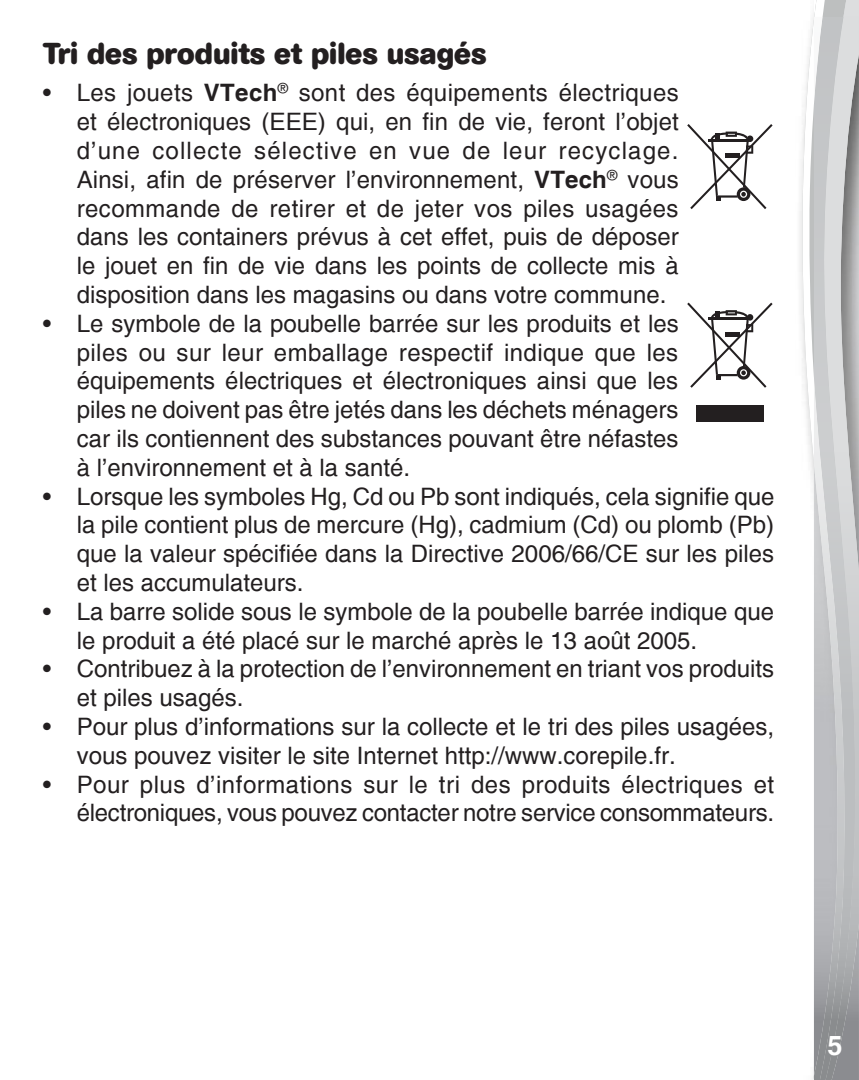
<style>
.page{position:relative;width:859px;height:1080px;background:#fff}
.page>*{position:absolute;margin:0;border:0;box-sizing:border-box;transform-origin:0 0}
.Body_text{font:700 30px "AG Book Rounded";color:#231f20}
.t1{font:700 27px "Helvetica";color:#fff}
.Body_text-2{font:24px/28.8px "Helvetica";color:#231f20;text-align:justify}
.s1{font-weight:700}
</style>
<div class="page">
<div style="left:696px;top:405px;width:68px;height:17px;background:#231f20"></div>
<svg style="left:687px;top:303px;width:86px;height:85px"></svg>
<svg style="left:687px;top:124px;width:86px;height:85px"></svg>
<svg style="left:802px;top:0;width:12px;height:1080px"></svg>
<img style="left:857px;top:17px;width:2px;height:1063px">
<img style="left:847px;top:17px;width:10px;height:1063px">
<img style="left:814px;top:17px;width:33px;height:1063px">
<p class="Body_text" style="left:43px;top:36px;width:446px">Tri des produits et piles usagés</p>
<p class="Body_text-2" style="left:77px;top:79px;width:604px;text-indent:-34px">• Les jouets <span class="s1">VTech</span><sup>®</sup> sont des équipements électriques et électroniques (EEE) qui, en fin de vie, feront l’objet d’une collecte sélective en vue de leur recyclage.<br>Ainsi, afin de préserver l’environnement, <span class="s1">VTech</span><sup>®</sup> vous recommande de retirer et de jeter vos piles usagées dans les containers prévus à cet effet, puis de déposer le jouet en fin de vie dans les points de collecte mis à disposition dans les magasins ou dans votre commune.</p>
<p class="Body_text-2" style="left:77px;top:309px;width:603px;text-indent:-34px">• Le symbole de la poubelle barrée sur les produits et les piles ou sur leur emballage respectif indique que les équipements électriques et électroniques ainsi que les piles ne doivent pas être jetés dans les déchets ménagers car ils contiennent des substances pouvant être néfastes à l’environnement et à la santé.</p>
<p class="Body_text-2" style="left:77px;top:482px;width:699px;text-indent:-34px">• Lorsque les symboles Hg, Cd ou Pb sont indiqués, cela signifie que la pile contient plus de mercure (Hg), cadmium (Cd) ou plomb (Pb) que la valeur spécifiée dans la Directive 2006/66/CE sur les piles et les accumulateurs.</p>
<p class="Body_text-2" style="left:77px;top:597px;width:699px;text-indent:-34px">• La barre solide sous le symbole de la poubelle barrée indique que le produit a été placé sur le marché après le 13 août 2005.</p>
<p class="Body_text-2" style="left:77px;top:655px;width:699px;text-indent:-34px">• Contribuez à la protection de l’environnement en triant vos produits et piles usagés.</p>
<p class="Body_text-2" style="left:77px;top:712px;width:699px;text-indent:-34px">• Pour plus d’informations sur la collecte et le tri des piles usagées, vous pouvez visiter le site Internet http://www.corepile.fr.</p>
<p class="Body_text-2" style="left:43px;top:770px;width:733px;text-align:right">• Pour plus d’informations sur le tri des produits électriques et électroniques, vous pouvez contacter notre service consommateurs.</p>
<p class="t1" style="left:827px;top:1029px;width:17px">5</p>
</div>
